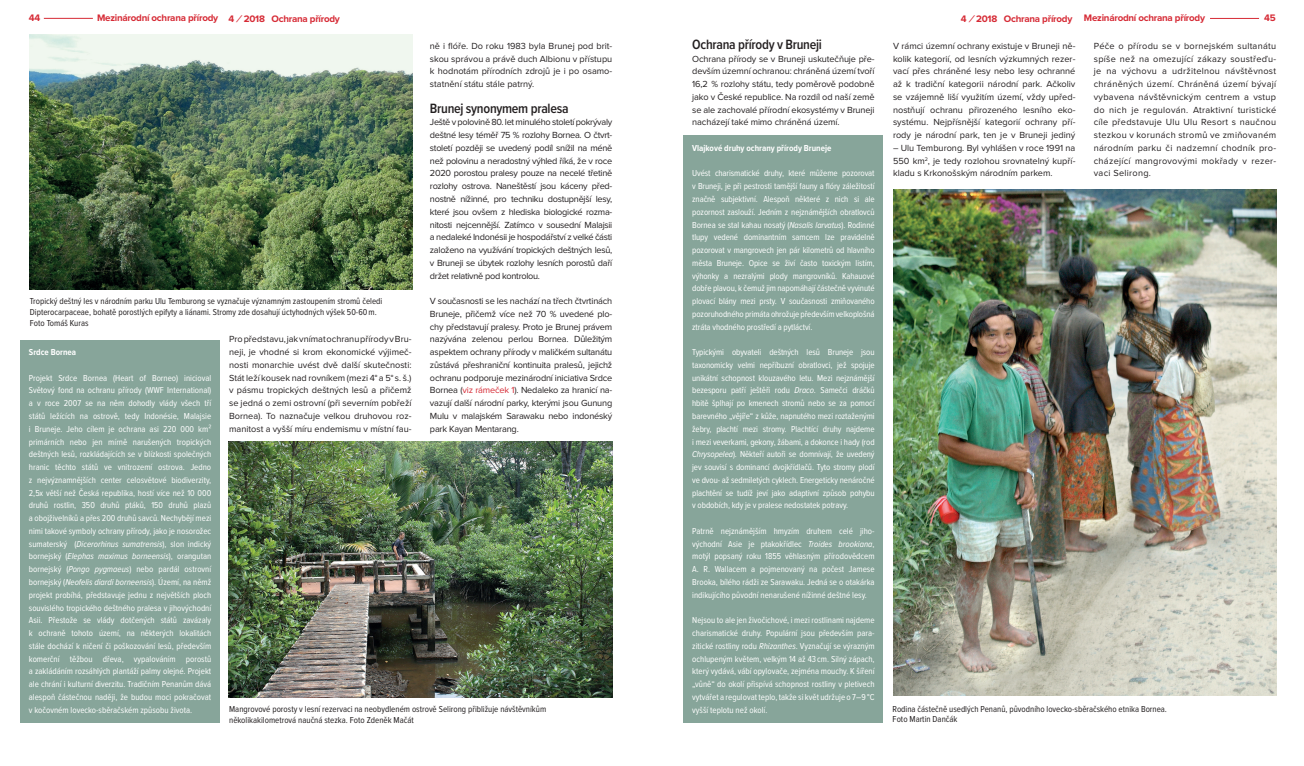
<style>
.page{position:relative;width:1304px;height:766px;background:#fff}
.page>*{position:absolute;margin:0;border:0;box-sizing:border-box;transform-origin:0 0}
.mezititulek{font:600 13.9px "Proxima Nova Cond";letter-spacing:-.02em;color:#231f20}
.t1{font:700 9.8px "Proxima Nova";letter-spacing:-.025em;color:#d62a35}
.chlebovka{font:9.2px/12.8px "Proxima Nova";color:#231f20;text-align:justify}
.odrazky_box{font:9px/12.8px "Proxima Nova Cond";color:#fff;text-align:justify}
.titulky_foto{font:9px/10.8px "Proxima Nova Cond";color:#231f20}
.odrazky_box-2{font:700 9px "Proxima Nova Cond";color:#fff}
.s1{font-style:italic}
.s2{color:#d62a35}
.s3{font-family:"Proxima Nova"}
</style>
<div class="page">
<img style="left:29px;top:34px;width:384px;height:256px">
<img style="left:229px;top:442px;width:383px;height:255px">
<img style="left:893px;top:189px;width:383px;height:506px">
<div style="left:20px;top:339px;width:200px;height:26px;background:#87a59a"></div>
<div style="left:20px;top:365px;width:200px;height:357px;background:#87a59a"></div>
<div style="left:684px;top:135px;width:199px;height:26px;background:#87a59a"></div>
<div style="left:684px;top:161px;width:199px;height:179px;background:#87a59a"></div>
<div style="left:684px;top:339px;width:199px;height:179px;background:#87a59a"></div>
<div style="left:684px;top:518px;width:199px;height:90px;background:#87a59a"></div>
<div style="left:684px;top:607px;width:199px;height:115px;background:#87a59a"></div>
<hr style="left:1210px;top:18px;width:49px;height:1px;background:#d62a35">
<hr style="left:44px;top:18px;width:49px;height:1px;background:#d62a35">
<p class="t1" style="left:29px;top:11px;width:13px">44</p>
<p class="t1" style="left:97px;top:11px;width:244px">Mezinárodní ochrana přírody 4 <span class="s1">/</span>2018 Ochrana přírody</p>
<p class="t1" style="left:961px;top:11px;width:246px">4 <span class="s1">/</span>2018 Ochrana přírody Mezinárodní ochrana přírody</p>
<p class="t1" style="left:1264px;top:11px;width:13px">45</p>
<p class="mezititulek" style="left:692px;top:34px;width:131px">Ochrana přírody v Bruneji</p>
<p class="chlebovka" style="left:692px;top:52px;width:184px">Ochrana přírody se v Bruneji uskutečňuje pře&shy;devším územní ochranou: chráněná území tvoří 16,2 % rozlohy státu, tedy poměrově podobně jako v České republice. Na rozdíl od naší země se ale zachovalé přírodní ekosystémy v Bruneji nacházejí také mimo chráněná území.</p>
<p class="chlebovka" style="left:430px;top:39px;width:184px">ně i flóře. Do roku 1983 byla Brunej pod brit&shy;skou správou a právě duch Albionu v přístupu k hodnotám přírodních zdrojů je i po osamo&shy;statnění státu stále patrný.</p>
<p class="mezititulek" style="left:430px;top:98px;width:140px">Brunej synonymem pralesa</p>
<p class="chlebovka" style="left:430px;top:115px;width:184px">Ještě v polovině 80. let minulého století pokrývaly deštné lesy téměř 75 % rozlohy Bornea. O čtvrt&shy;století později se uvedený podíl snížil na méně než polovinu a neradostný výhled říká, že v roce 2020 porostou pralesy pouze na necelé třetině rozlohy ostrova. Naneštěstí jsou káceny před&shy;nostně nížinné, pro techniku dostupnější lesy, které jsou ovšem z hlediska biologické rozma&shy;nitosti nejcennější. Zatímco v sousední Malajsii a nedaleké Indonésii je hospodářství z velké části založeno na využívání tropických deštných lesů, v Bruneji se úbytek rozlohy lesních porostů daří držet relativně pod kontrolou.</p>
<p class="chlebovka" style="left:430px;top:294px;width:184px">V současnosti se les nachází na třech čtvrtinách Bruneje, přičemž více než 70 % uvedené plo&shy;chy představují pralesy. Proto je Brunej právem nazývána zelenou perlou Bornea. Důležitým aspektem ochrany přírody v maličkém sultanátu zůstává přeshraniční kontinuita pralesů, jejichž ochranu podporuje mezinárodní iniciativa Srdce Bornea (<span class="s2">viz rámeček 1</span>). Nedaleko za hranicí na&shy;vazují další národní parky, kterými jsou Gunung Mulu v malajském Sarawaku nebo indonéský park Kayan Mentarang.</p>
<p class="chlebovka" style="left:893px;top:39px;width:184px">V rámci územní ochrany existuje v Bruneji ně&shy;kolik kategorií, od lesních výzkumných rezer&shy;vací přes chráněné lesy nebo lesy ochranné až k tradiční kategorii národní park. Ačkoliv se vzájemně liší využitím území, vždy upřed&shy;nostňují ochranu přirozeného lesního eko&shy;systému. Nejpřísnější kategorií ochrany pří&shy;rody je národní park, ten je v Bruneji jediný</p>
<p class="chlebovka" style="left:893px;top:141px;width:184px">– Ulu Temburong. Byl vyhlášen v roce 1991 na 550 km<sup>2</sup>, je tedy rozlohou srovnatelný kupří&shy;kladu s Krkonošským národním parkem.</p>
<p class="chlebovka" style="left:1094px;top:39px;width:184px">Péče o přírodu se v bornejském sultanátu spíše než na omezující zákazy soustřeďu&shy;je na výchovu a udržitelnou návštěvnost chráněných území. Chráněná území bývají vybavena návštěvnickým centrem a vstup do nich je regulován. Atraktivní turistické cíle představuje Ulu Ulu Resort s naučnou stezkou v korunách stromů ve zmiňovaném národním parku či nadzemní chodník pro&shy;cházející mangrovovými mokřady v rezer&shy;vaci Selirong.</p>
<p class="odrazky_box-2" style="left:692px;top:141px;width:141px">Vlajkové druhy ochrany přírody Bruneje</p>
<p class="odrazky_box" style="left:692px;top:167px;width:184px">Uvést charismatické druhy, které můžeme pozorovat v Bruneji, je při pestrosti tamější fauny a flóry záležitostí značně subjektivní. Alespoň některé z nich si ale pozornost zaslouží. Jedním z nejznámějších obratlovců Bornea se stal kahau nosatý (<span class="s1">Nasalis larvatus</span>). Rodinné tlupy vedené dominantním samcem lze pravidelně pozorovat v mangrovech jen pár kilometrů od hlavního města Bruneje. Opice se živí často toxickým listím, výhonky a nezralými plody mangrovníků. Kahauové dobře plavou, k čemuž jim napomáhají částečně vyvinuté plovací blány mezi prsty. V současnosti zmiňovaného pozoruhodného primáta ohrožuje především velkoplošná ztráta vhodného prostředí a pytláctví.</p>
<p class="odrazky_box" style="left:692px;top:345px;width:184px">Typickými obyvateli deštných lesů Bruneje jsou taxonomicky velmi nepříbuzní obratlovci, jež spojuje unikátní schopnost klouzavého letu. Mezi nejznámější bezesporu patří ještěři rodu <span class="s1">Draco</span>. Samečci dráčků hbitě šplhají po kmenech stromů nebo se za pomocí barevného „vějíře“ z kůže, napnutého mezi roztaženými žebry, plachtí mezi stromy. Plachtící druhy najdeme i mezi veverkami, gekony, žábami, a dokonce i hady (rod <span class="s1">Chrysopelea</span>). Někteří autoři se domnívají, že uvedený jev souvisí s dominancí dvojkřídlačů. Tyto stromy plodí ve dvou- až sedmiletých cyklech. Energeticky nenáročné plachtění se tudíž jeví jako adaptivní způsob pohybu v obdobích, kdy je v pralese nedostatek potravy.</p>
<p class="odrazky_box" style="left:692px;top:524px;width:184px">Patrně nejznámějším hmyzím druhem celé jiho&shy;východní Asie je ptakokřídlec <span class="s1">Troides brookiana</span>, motýl popsaný roku 1855 věhlasným přírodovědcem A. R. Wallacem a pojmenovaný na počest Jamese Brooka, bílého rádži ze Sarawaku. Jedná se o otakárka indikujícího původní nenarušené nížinné deštné lesy.</p>
<p class="odrazky_box" style="left:692px;top:613px;width:184px">Nejsou to ale jen živočichové, i mezi rostlinami najdeme charismatické druhy. Populární jsou především para&shy;zitické rostliny rodu <span class="s1">Rhizanthes</span>. Vyznačují se výrazným ochlupeným květem, velkým 14 až 43 cm. Silný zápach, který vydává, vábí opylovače, zejména mouchy. K šíření „vůně“ do okolí přispívá schopnost rostliny v pletivech vytvářet a regulovat teplo, takže si květ udržuje o 7<span class="s3">–</span>9 °C vyšší teplotu než okolí.</p>
<p class="titulky_foto" style="left:30px;top:295px;width:354px">Tropický deštný les v národním parku Ulu Temburong se vyznačuje významným zastoupením stromů čeledi<br>Dipterocarpaceae, bohatě porostlých epifyty a liánami. Stromy zde dosahují úctyhodných výšek 50-60 m.</p>
<p class="titulky_foto" style="left:30px;top:317px;width:60px">Foto Tomáš Kuras</p>
<p class="chlebovka" style="left:229px;top:332px;width:184px">Pro představu, jak vnímat ochranu přírody v Bru&shy;neji, je vhodné si krom ekonomické výjimeč&shy;nosti monarchie uvést dvě další skutečnosti:<br>Stát leží kousek nad rovníkem (mezi 4° a 5° s. š.) v pásmu tropických deštných lesů a přičemž se jedná o zemi ostrovní (při severním pobřeží Bornea). To naznačuje velkou druhovou roz&shy;manitost a vyšší míru endemismu v místní fau-</p>
<p class="odrazky_box-2" style="left:29px;top:345px;width:49px">Srdce Bornea</p>
<p class="odrazky_box" style="left:29px;top:371px;width:184px">Projekt Srdce Bornea (Heart of Borneo) inicioval Světový fond na ochranu přírody (WWF International) a v roce 2007 se na něm dohodly vlády všech tří států ležících na ostrově, tedy Indonésie, Malajsie i Bruneje. Jeho cílem je ochrana asi 220 000 km² primárních nebo jen mírně narušených tropických deštných lesů, rozkládajících se v blízkosti společných hranic těchto států ve vnitrozemí ostrova. Jedno z nejvýznamnějších center celosvětové biodiverzity, 2,5x větší než Česká republika, hostí více než 10 000 druhů rostlin, 350 druhů ptáků, 150 druhů plazů a obojživelníků a přes 200 druhů savců. Nechybějí mezi nimi takové symboly ochrany přírody, jako je nosorožec sumaterský (<span class="s1">Dicerorhinus sumatrensis</span>), slon indický bornejský (<span class="s1">Elephas maximus borneensis</span>), orangutan bornejský (<span class="s1">Pongo pygmaeus</span>) nebo pardál ostrovní bornejský (<span class="s1">Neofelis diardi borneensis</span>). Území, na němž projekt probíhá, představuje jednu z největších ploch souvislého tropického deštného pralesa v jihovýchodní Asii. Přestože se vlády dotčených států zavázaly k ochraně tohoto území, na některých lokalitách stále dochází k ničení či poškozování lesů, především komerční těžbou dřeva, vypalováním porostů a zakládáním rozsáhlých plantáží palmy olejné. Projekt ale chrání i kulturní diverzitu. Tradičním Penanům dává alespoň částečnou naději, že budou moci pokračovat v kočovném lovecko-sběračském způsobu života.</p>
<p class="titulky_foto" style="left:229px;top:703px;width:319px">Mangrovové porosty v lesní rezervaci na neobydleném ostrově Selirong přibližuje návštěvníkům několikakilometrová naučná stezka. Foto Zdeněk Mačát</p>
<p class="titulky_foto" style="left:893px;top:702px;width:276px">Rodina částečně usedlých Penanů, původního lovecko-sběračského etnika Bornea.</p>
<p class="titulky_foto" style="left:893px;top:713px;width:66px">Foto Martin Dančák</p>
</div>
